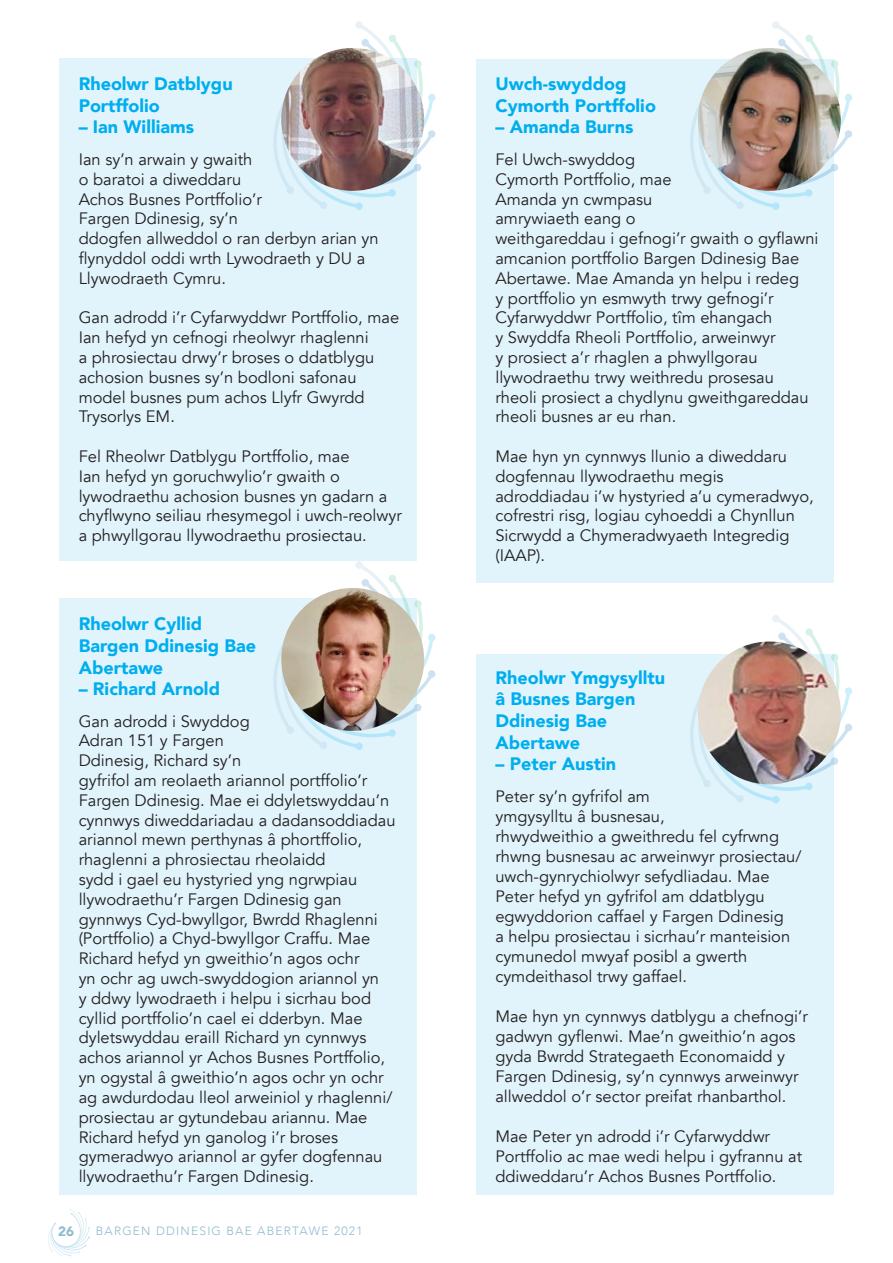
<style>
.page{position:relative;width:893px;height:1263px;background:#fff}
.page>*{position:absolute;margin:0;border:0;box-sizing:border-box;transform-origin:0 0}
.Tablebody2{font:900 18px/21.6px "Avenir";color:#00aeef}
.Tablebody2-2{font:16.5px/19.8px "Avenir";color:#231f20}
.t1{font:900 13.5px "Avenir";color:#8ebbd0}
.t2{font:300 12px "Avenir";letter-spacing:.1em;color:#8ebbd0}
</style>
<div class="page">
<svg style="left:48px;top:1209px;width:42px;height:47px"></svg>
<div style="left:60px;top:59px;width:357px;height:502px;background:#e1f4fc"></div>
<div style="left:355px;top:21px;width:8px;height:8px;background:#e8f1f5;border-radius:50%"></div>
<div style="left:428px;top:94px;width:7px;height:7px;background:#cdeffb;border-radius:50%"></div>
<div style="left:428px;top:130px;width:7px;height:8px;background:#cde1f0;border-radius:50%"></div>
<div style="left:320px;top:201px;width:7px;height:8px;background:#d3ebf5;border-radius:50%"></div>
<svg style="left:273px;top:23px;width:161px;height:185px"></svg>
<img style="left:281px;top:48px;width:143px;height:143px;border-radius:71px">
<div style="left:476px;top:59px;width:357px;height:524px;background:#e1f4fc"></div>
<div style="left:772px;top:21px;width:7px;height:8px;background:#e8f1f5;border-radius:50%"></div>
<div style="left:845px;top:94px;width:7px;height:7px;background:#cdeffb;border-radius:50%"></div>
<div style="left:845px;top:130px;width:7px;height:8px;background:#cde1f0;border-radius:50%"></div>
<div style="left:772px;top:202px;width:7px;height:8px;background:#b4e6f9;border-radius:50%"></div>
<div style="left:736px;top:201px;width:8px;height:8px;background:#d4ebf5;border-radius:50%"></div>
<svg style="left:690px;top:23px;width:160px;height:185px"></svg>
<img style="left:698px;top:48px;width:143px;height:143px;border-radius:71px">
<div style="left:60px;top:599px;width:357px;height:596px;background:#e1f4fc"></div>
<div style="left:355px;top:561px;width:8px;height:8px;background:#e8f1f5;border-radius:50%"></div>
<div style="left:428px;top:634px;width:7px;height:7px;background:#cdeffb;border-radius:50%"></div>
<div style="left:428px;top:670px;width:7px;height:8px;background:#cde1f0;border-radius:50%"></div>
<div style="left:355px;top:742px;width:8px;height:8px;background:#b4e6f9;border-radius:50%"></div>
<div style="left:320px;top:741px;width:7px;height:8px;background:#d2eaf4;border-radius:50%"></div>
<svg style="left:273px;top:563px;width:161px;height:185px"></svg>
<img style="left:281px;top:588px;width:143px;height:143px;border-radius:71px">
<div style="left:476px;top:654px;width:357px;height:541px;background:#e1f4fc"></div>
<div style="left:772px;top:615px;width:7px;height:7px;background:#e8f1f5;border-radius:50%"></div>
<div style="left:845px;top:687px;width:7px;height:8px;background:#cdeffb;border-radius:50%"></div>
<div style="left:845px;top:724px;width:7px;height:7px;background:#cde1f0;border-radius:50%"></div>
<div style="left:772px;top:796px;width:7px;height:7px;background:#b4e6f9;border-radius:50%"></div>
<svg style="left:690px;top:618px;width:160px;height:184px"></svg>
<img style="left:698px;top:641px;width:143px;height:143px;border-radius:71px">
<p class="Tablebody2" style="left:79px;top:73px;width:155px">Rheolwr Datblygu<br>Portffolio</p>
<p class="Tablebody2" style="left:79px;top:116px;width:117px">– Ian Williams</p>
<p class="Tablebody2-2" style="left:79px;top:150px;width:302px">Ian sy’n arwain y gwaith<br>o baratoi a diweddaru<br>Achos Busnes Portffolio’r<br>Fargen Ddinesig, sy’n<br>ddogfen allweddol o ran derbyn arian yn flynyddol oddi wrth Lywodraeth y DU a<br>Llywodraeth Cymru.</p>
<p class="Tablebody2-2" style="left:79px;top:308px;width:322px">Gan adrodd i’r Cyfarwyddwr Portffolio, mae Ian hefyd yn cefnogi rheolwyr rhaglenni<br>a phrosiectau drwy’r broses o ddatblygu achosion busnes sy’n bodloni safonau model busnes pum achos Llyfr Gwyrdd Trysorlys EM.</p>
<p class="Tablebody2-2" style="left:79px;top:447px;width:325px">Fel Rheolwr Datblygu Portffolio, mae<br>Ian hefyd yn goruchwylio’r gwaith o lywodraethu achosion busnes yn gadarn a chyflwyno seiliau rhesymegol i uwch-reolwyr a phwyllgorau llywodraethu prosiectau.</p>
<p class="Tablebody2" style="left:79px;top:613px;width:179px">Rheolwr Cyllid<br>Bargen Ddinesig Bae<br>Abertawe</p>
<p class="Tablebody2" style="left:79px;top:678px;width:143px">– Richard Arnold</p>
<p class="Tablebody2-2" style="left:79px;top:711px;width:318px">Gan adrodd i Swyddog<br>Adran 151 y Fargen<br>Ddinesig, Richard sy’n<br>gyfrifol am reolaeth ariannol portffolio’r Fargen Ddinesig. Mae ei ddyletswyddau’n cynnwys diweddariadau a dadansoddiadau ariannol mewn perthynas â phortffolio, rhaglenni a phrosiectau rheolaidd<br>sydd i gael eu hystyried yng ngrwpiau llywodraethu’r Fargen Ddinesig gan gynnwys Cyd-bwyllgor, Bwrdd Rhaglenni (Portffolio) a Chyd-bwyllgor Craffu. Mae Richard hefyd yn gweithio’n agos ochr<br>yn ochr ag uwch-swyddogion ariannol yn<br>y ddwy lywodraeth i helpu i sicrhau bod cyllid portffolio’n cael ei dderbyn. Mae dyletswyddau eraill Richard yn cynnwys achos ariannol yr Achos Busnes Portffolio, yn ogystal â gweithio’n agos ochr yn ochr ag awdurdodau lleol arweiniol y rhaglenni/ prosiectau ar gytundebau ariannu. Mae Richard hefyd yn ganolog i’r broses gymeradwyo ariannol ar gyfer dogfennau llywodraethu’r Fargen Ddinesig.</p>
<p class="t1" style="left:58px;top:1219px;width:17px">26</p>
<p class="t2" style="left:96px;top:1224px;width:268px">BARGEN DDINESIG BAE ABERTAWE 2021</p>
<p class="Tablebody2" style="left:495px;top:73px;width:162px">Uwch-swyddog<br>Cymorth Portffolio</p>
<p class="Tablebody2" style="left:495px;top:116px;width:139px">– Amanda Burns</p>
<p class="Tablebody2-2" style="left:495px;top:150px;width:325px">Fel Uwch-swyddog<br>Cymorth Portffolio, mae<br>Amanda yn cwmpasu<br>amrywiaeth eang o<br>weithgareddau i gefnogi’r gwaith o gyflawni amcanion portffolio Bargen Ddinesig Bae Abertawe. Mae Amanda yn helpu i redeg<br>y portffolio yn esmwyth trwy gefnogi’r Cyfarwyddwr Portffolio, tîm ehangach<br>y Swyddfa Rheoli Portffolio, arweinwyr<br>y prosiect a’r rhaglen a phwyllgorau llywodraethu trwy weithredu prosesau rheoli prosiect a chydlynu gweithgareddau rheoli busnes ar eu rhan.</p>
<p class="Tablebody2-2" style="left:495px;top:447px;width:320px">Mae hyn yn cynnwys llunio a diweddaru dogfennau llywodraethu megis adroddiadau i’w hystyried a’u cymeradwyo, cofrestri risg, logiau cyhoeddi a Chynllun Sicrwydd a Chymeradwyaeth Integredig (IAAP).</p>
<p class="Tablebody2" style="left:495px;top:666px;width:171px">Rheolwr Ymgysylltu â Busnes Bargen<br>Ddinesig Bae<br>Abertawe</p>
<p class="Tablebody2" style="left:495px;top:753px;width:122px">– Peter Austin</p>
<p class="Tablebody2-2" style="left:495px;top:786px;width:308px">Peter sy’n gyfrifol am<br>ymgysylltu â busnesau,<br>rhwydweithio a gweithredu fel cyfrwng rhwng busnesau ac arweinwyr prosiectau/ uwch-gynrychiolwyr sefydliadau. Mae Peter hefyd yn gyfrifol am ddatblygu egwyddorion caffael y Fargen Ddinesig<br>a helpu prosiectau i sicrhau’r manteision cymunedol mwyaf posibl a gwerth cymdeithasol trwy gaffael.</p>
<p class="Tablebody2-2" style="left:495px;top:1007px;width:314px">Mae hyn yn cynnwys datblygu a chefnogi’r gadwyn gyflenwi. Mae’n gweithio’n agos gyda Bwrdd Strategaeth Economaidd y Fargen Ddinesig, sy’n cynnwys arweinwyr allweddol o’r sector preifat rhanbarthol.</p>
<p class="Tablebody2-2" style="left:495px;top:1127px;width:308px">Mae Peter yn adrodd i’r Cyfarwyddwr<br>Portffolio ac mae wedi helpu i gyfrannu at ddiweddaru’r Achos Busnes Portffolio.</p>
</div>
